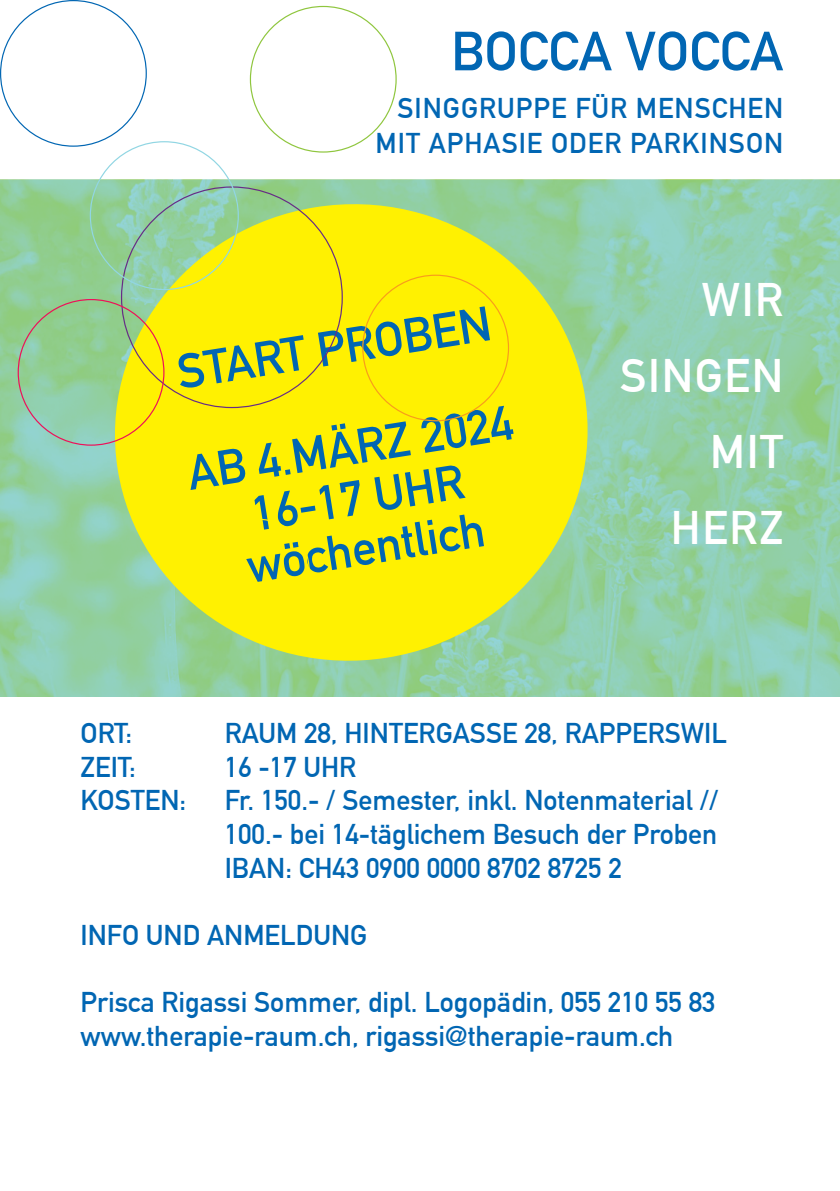
<style>
.page{position:relative;width:840px;height:1191px;background:#fff}
.page>*{position:absolute;margin:0;border:0;box-sizing:border-box;transform-origin:0 0}
.Einf__Abs{font:700 54.2px "DIN Alternate";letter-spacing:.005em;color:#0166b3}
.Einf__Abs-2{font:700 48px "DIN Alternate";color:#0166b3}
.Einf__Abs-3{font:700 46px "DIN Alternate";letter-spacing:.035em;color:#fff}
.Einf__Abs-4{font:700 28px "DIN Alternate";color:#0166b3}
.Einf__Abs-5{font:700 28px "DIN Alternate";letter-spacing:.035em;color:#0166b3}
</style>
<div class="page">
<img style="left:0;top:180px;width:839px;height:516px">
<svg style="left:98px;top:187px;width:506px;height:491px;fill:#fff101"></svg>
<p class="Einf__Abs" style="left:451px;top:10px;width:333px">BOCCA VOCCA</p>
<p class="Einf__Abs-5" style="left:397px;top:87px;width:387px">SINGGRUPPE FÜR MENSCHEN</p>
<p class="Einf__Abs-5" style="left:375px;top:122px;width:409px">MIT APHASIE ODER PARKINSON</p>
<p class="Einf__Abs-2" style="left:172px;top:336px;width:319px;rotate:-9deg">START PROBEN</p>
<p class="Einf__Abs-2" style="left:182px;top:437px;width:330px;rotate:-9deg">AB 4.MÄRZ 2024</p>
<p class="Einf__Abs-2" style="left:246px;top:478px;width:215px;rotate:-9deg">16-17 UHR</p>
<p class="Einf__Abs-2" style="left:241px;top:530px;width:241px;rotate:-9deg">wöchentlich</p>
<p class="Einf__Abs-3" style="left:701px;top:265px;width:83px">WIR</p>
<p class="Einf__Abs-3" style="left:619px;top:341px;width:164px">SINGEN</p>
<p class="Einf__Abs-3" style="left:709px;top:417px;width:74px">MIT</p>
<p class="Einf__Abs-3" style="left:670px;top:493px;width:114px">HERZ</p>
<p class="Einf__Abs-4" style="left:81px;top:712px;width:53px">ORT:</p>
<p class="Einf__Abs-4" style="left:225px;top:712px;width:503px">RAUM 28, HINTERGASSE 28, RAPPERSWIL</p>
<p class="Einf__Abs-4" style="left:80px;top:745px;width:57px">ZEIT:</p>
<p class="Einf__Abs-4" style="left:224px;top:745px;width:133px">16 -17 UHR</p>
<p class="Einf__Abs-4" style="left:80px;top:779px;width:107px">KOSTEN:</p>
<p class="Einf__Abs-4" style="left:224px;top:779px;width:495px">Fr. 150.- / Semester, inkl. Notenmaterial //</p>
<p class="Einf__Abs-4" style="left:224px;top:813px;width:494px">100.- bei 14-täglichem Besuch der Proben</p>
<p class="Einf__Abs-4" style="left:224px;top:846px;width:398px">IBAN: CH43 0900 0000 8702 8725 2</p>
<p class="Einf__Abs-4" style="left:80px;top:913px;width:288px">INFO UND ANMELDUNG</p>
<p class="Einf__Abs-4" style="left:80px;top:981px;width:636px">Prisca Rigassi Sommer, dipl. Logopädin, 055 210 55 83</p>
<p class="Einf__Abs-4" style="left:80px;top:1014px;width:594px">www.therapie-raum.ch, rigassi@therapie-raum.ch</p>
</div>
